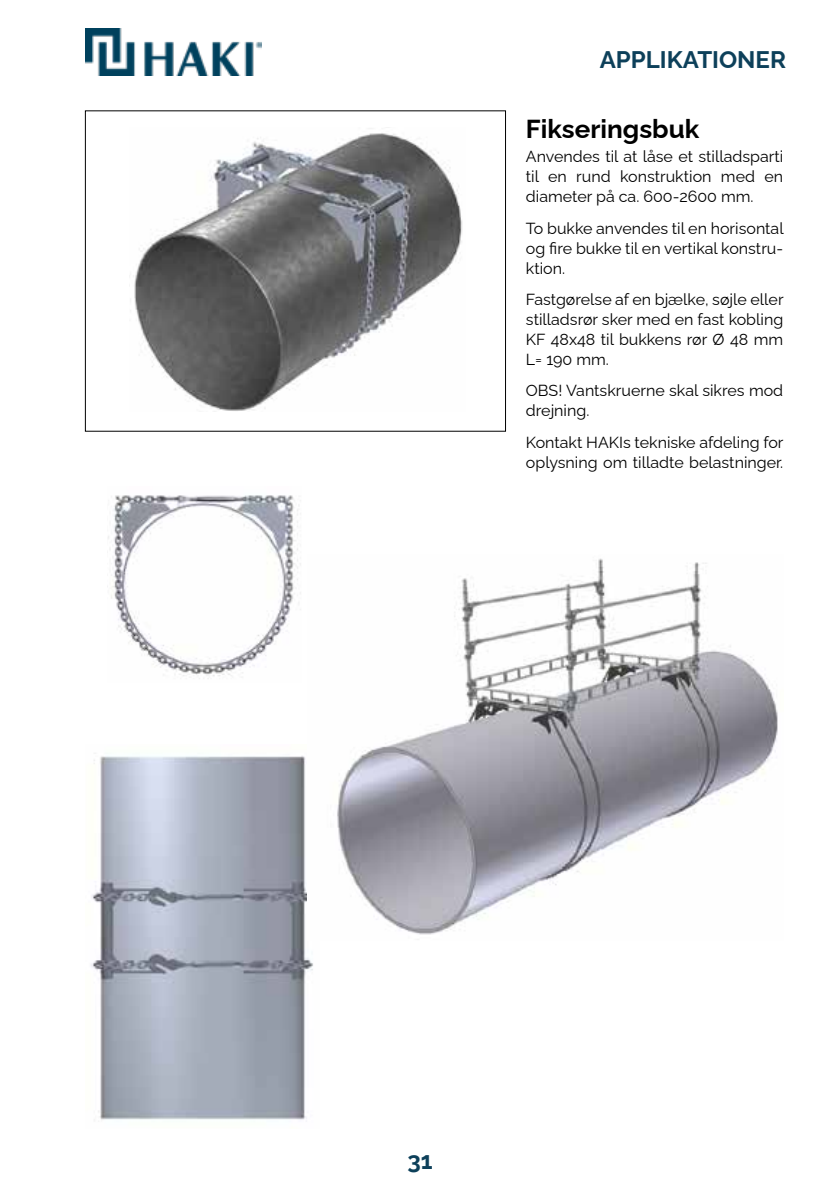
<style>
.page{position:relative;width:840px;height:1191px;background:#fff}
.page>*{position:absolute;margin:0;border:0;box-sizing:border-box;transform-origin:0 0}
.t1{font:700 26px "Raleway";color:#000}
.t2{font:700 24px "Raleway";color:#0d405a}
.t3{font:16px/20px "Raleway";color:#000;text-align:justify}
</style>
<div class="page">
<img style="left:85px;top:28px;width:176px;height:48px">
<img style="left:130px;top:133px;width:333px;height:279px">
<img style="left:91px;top:756px;width:222px;height:364px">
<img style="left:108px;top:495px;width:193px;height:184px">
<img style="left:307px;top:558px;width:471px;height:382px">
<h2 class="t2" style="left:599px;top:40px;width:188px">APPLIKATIONER</h2>
<h1 class="t1" style="left:525px;top:108px;width:175px">Fikseringsbuk</h1>
<p class="t3" style="left:525px;top:145px;width:259px">Anvendes til at låse et stilladsparti til en rund konstruktion med en diameter på ca. 600-2600 mm.</p>
<p class="t3" style="left:525px;top:216px;width:259px">To bukke anvendes til en horisontal og fire bukke til en vertikal konstru&shy;ktion.</p>
<p class="t3" style="left:525px;top:287px;width:259px">Fastgørelse af en bjælke, søjle eller stilladsrør sker med en fast kobling KF 48x48 til bukkens rør Ø 48 mm L= 190 mm.</p>
<p class="t3" style="left:525px;top:379px;width:259px">OBS! Vantskruerne skal sikres mod drejning.</p>
<p class="t3" style="left:525px;top:430px;width:259px">Kontakt HAKIs tekniske afdeling for oplysning om tilladte belastninger.</p>
<h2 class="t2" style="left:407px;top:1141px;width:27px">31</h2>
</div>
